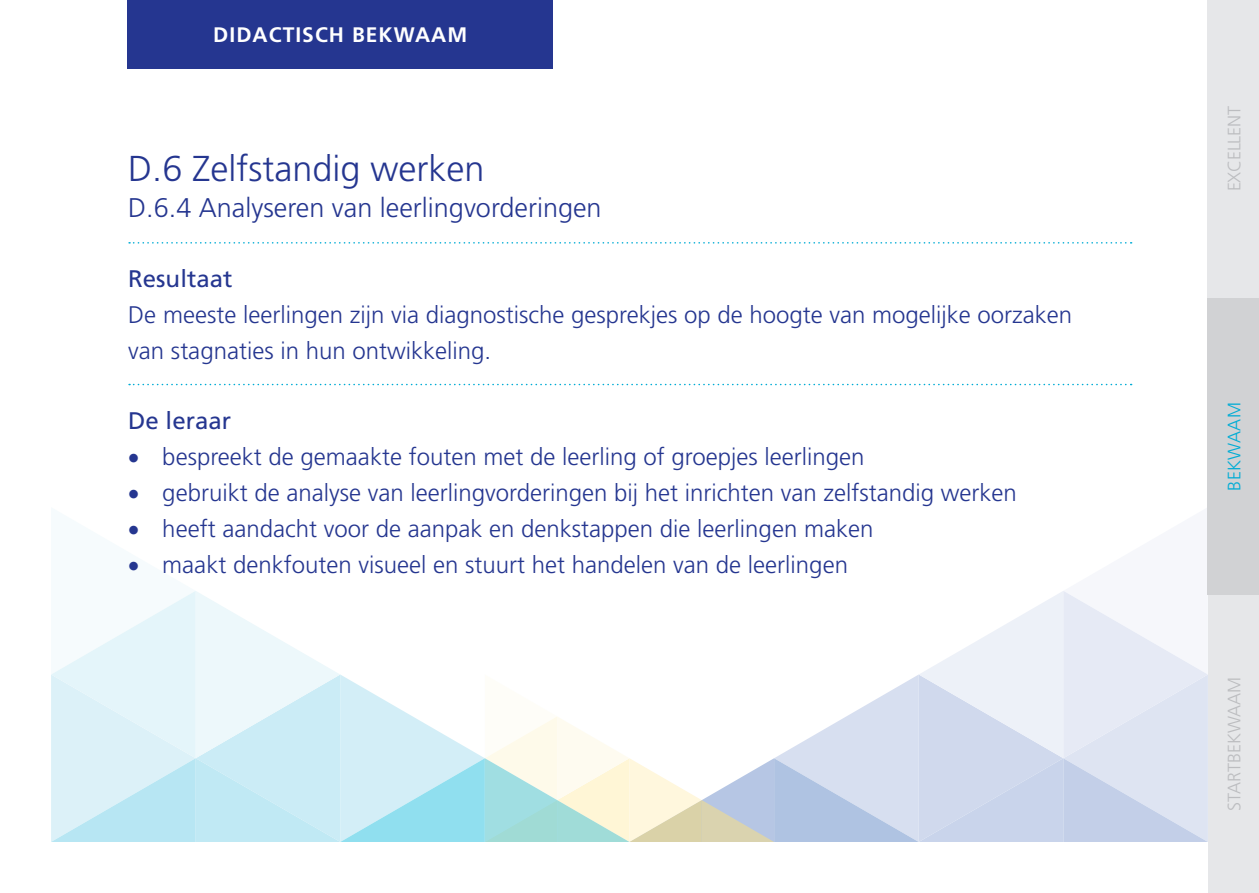
<style>
.page{position:relative;width:1259px;height:893px;background:#fff}
.page>*{position:absolute;margin:0;border:0;box-sizing:border-box;transform-origin:0 0}
.t1{font:300 36px "Frutiger";color:#253690}
.t2{font:300 27px "Frutiger";color:#253690}
.t3{font:300 24px/36px "Frutiger";color:#253690}
.t4{font:24px "Frutiger";color:#253690}
.t5{font:700 21px "Frutiger";letter-spacing:.05em;color:#fff}
.t6{font:300 18px "Frutiger";letter-spacing:-.015em;color:#bcbdc0}
.t7{font:300 18px "Frutiger";letter-spacing:.02em;color:#00acd5}
</style>
<div class="page">
<div style="left:128px;top:0;width:425px;height:69px;background:#253690"></div>
<div style="left:1208px;top:298px;width:51px;height:297px;background:#d1d2d4"></div>
<div style="left:1208px;top:595px;width:51px;height:298px;background:#e6e7e9"></div>
<div style="left:1208px;top:0;width:51px;height:298px;background:#e6e7e9"></div>
<svg style="left:129px;top:242px;width:1002px;height:2px"></svg>
<svg style="left:129px;top:384px;width:1002px;height:1px"></svg>
<svg style="left:51px;top:501px;width:1157px;height:341px"></svg>
<p class="t5" style="left:213px;top:22px;width:255px">DIDACTISCH BEKWAAM</p>
<h1 class="t1" style="left:128px;top:148px;width:358px">D.6 Zelfstandig werken</h1>
<p class="t2" style="left:128px;top:193px;width:475px">D.6.4 Analyseren van leerlingvorderingen</p>
<p class="t4" style="left:128px;top:265px;width:106px">Resultaat</p>
<p class="t3" style="left:128px;top:297px;width:945px">De meeste leerlingen zijn via diagnostische gesprekjes op de hoogte van mogelijke oorzaken van stagnaties in hun ontwikkeling.</p>
<p class="t4" style="left:128px;top:406px;width:104px">De leraar</p>
<p class="t3" style="left:128px;top:438px;width:737px">• bespreekt de gemaakte fouten met de leerling of groepjes leerlingen</p>
<p class="t3" style="left:128px;top:474px;width:890px">• gebruikt de analyse van leerlingvorderingen bij het inrichten van zelfstandig werken</p>
<p class="t3" style="left:128px;top:510px;width:746px">• heeft aandacht voor de aanpak en denkstappen die leerlingen maken</p>
<p class="t3" style="left:128px;top:546px;width:721px">• maakt denkfouten visueel en stuurt het handelen van de leerlingen</p>
<p class="t6" style="left:1224px;top:191px;width:86px;rotate:-90deg">excellent</p>
<p class="t7" style="left:1224px;top:491px;width:90px;rotate:-90deg">Bekwaam</p>
<p class="t6" style="left:1224px;top:811px;width:136px;rotate:-90deg">Startbekwaam</p>
</div>
